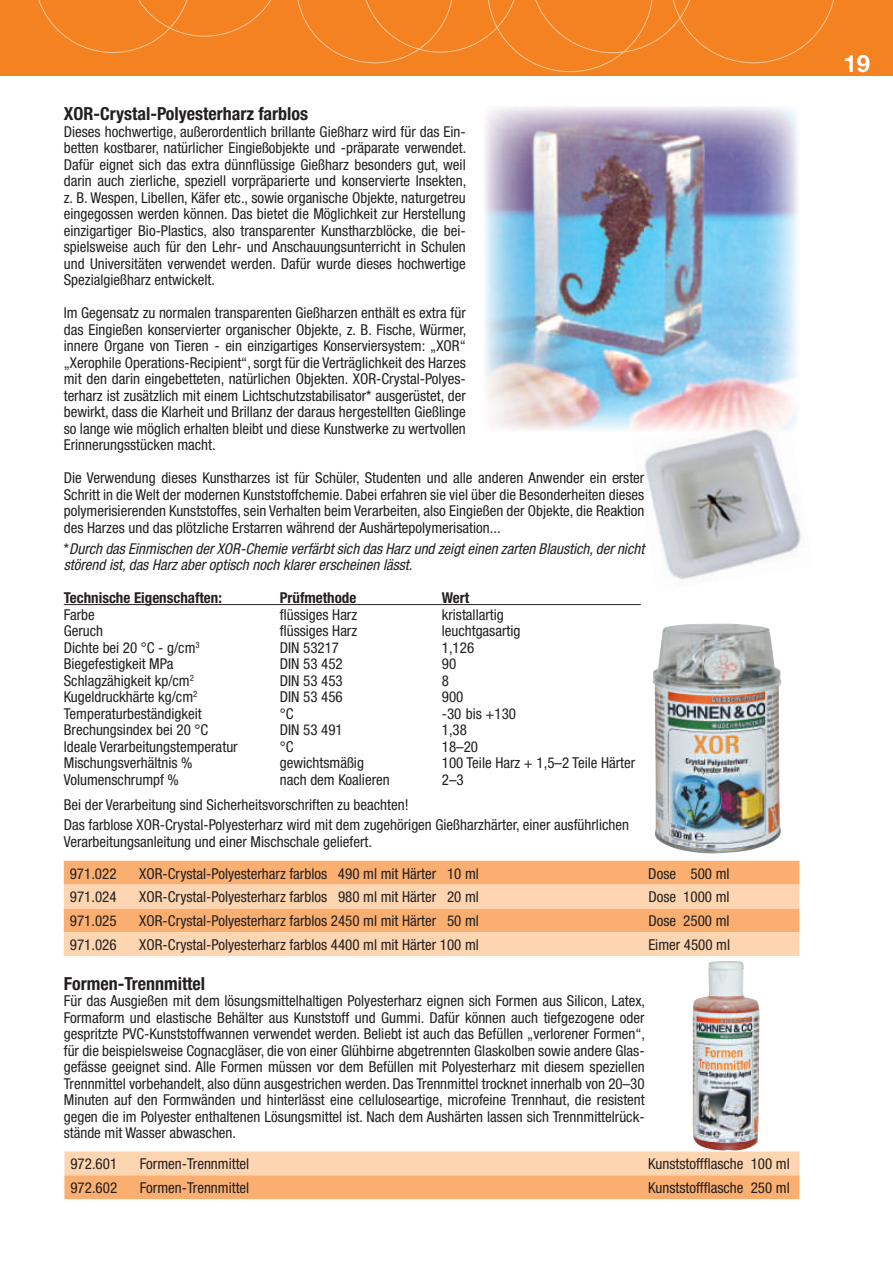
<style>
.page{position:relative;width:893px;height:1263px;background:#fff}
.page>*{position:absolute;margin:0;border:0;box-sizing:border-box;transform-origin:0 0}
.t1{font:700 24px "Helvetica Neue";color:#fff}
.t2{font:700 condensed 18px "Helvetica Neue";color:#231f20}
.t3{font:condensed 15px/16.5px "Helvetica Neue";color:#231f20;text-align:justify}
.t4{font:italic condensed 15px/16.5px "Helvetica Neue";color:#231f20}
.t5{font:700 condensed 15px "Helvetica Neue";color:#231f20}
.s1{font-style:normal}
</style>
<div class="page">
<div style="left:0;top:0;width:893px;height:76px;background:#f58220"></div>
<svg style="left:38px;top:0;width:234px;height:53px"></svg>
<svg style="left:297px;top:0;width:537px;height:72px"></svg>
<hr style="left:64px;top:604px;width:577px;height:1px;background:#231f20">
<div style="left:64px;top:861px;width:735px;height:23px;background:#faaf71"></div>
<svg style="left:64px;top:884px;width:735px;height:72px;background:#fcc89b"></svg>
<img style="left:644px;top:432px;width:157px;height:148px">
<img style="left:484px;top:106px;width:314px;height:326px">
<img style="left:652px;top:624px;width:130px;height:229px">
<svg style="left:64px;top:1151px;width:735px;height:48px;background:#fbc292"></svg>
<img style="left:692px;top:961px;width:68px;height:189px">
<p class="t2" style="left:64px;top:107px;width:246px">XOR-Crystal-Polyesterharz farblos</p>
<p class="t3" style="left:64px;top:125px;width:404px">Dieses hochwertige, außerordentlich brillante Gießharz wird für das Ein&shy;betten kostbarer, natürlicher Eingießobjekte und -präparate verwendet.<br>Dafür eignet sich das extra dünnflüssige Gießharz besonders gut, weil darin auch zierliche, speziell vorpräparierte und konservierte Insekten, z. B. Wespen, Libellen, Käfer etc., sowie organische Objekte, naturgetreu eingegossen werden können. Das bietet die Möglichkeit zur Herstellung einzigartiger Bio-Plastics, also transparenter Kunstharzblöcke, die bei&shy;spielsweise auch für den Lehr- und Anschauungsunterricht in Schulen und Universitäten verwendet werden. Dafür wurde dieses hochwertige Spezialgießharz entwickelt.</p>
<p class="t3" style="left:64px;top:306px;width:404px">Im Gegensatz zu normalen transparenten Gießharzen enthält es extra für das Eingießen konservierter organischer Objekte, z. B. Fische, Würmer, innere Organe von Tieren - ein einzigartiges Konserviersystem: „XOR“ „Xerophile Operations-Recipient“, sorgt für die Verträglichkeit des Harzes mit den darin eingebetteten, natürlichen Objekten. XOR-Crystal-Polyes&shy;terharz ist zusätzlich mit einem Lichtschutzstabilisator* ausgerüstet, der bewirkt, dass die Klarheit und Brillanz der daraus hergestellten Gießlinge so lange wie möglich erhalten bleibt und diese Kunstwerke zu wertvollen Erinnerungsstücken macht.</p>
<p class="t3" style="left:64px;top:471px;width:582px">Die Verwendung dieses Kunstharzes ist für Schüler, Studenten und alle anderen Anwender ein erster Schritt in die Welt der modernen Kunststoffchemie. Dabei erfahren sie viel über die Besonderheiten dieses polymerisierenden Kunststoffes, sein Verhalten beim Verarbeiten, also Eingießen der Objekte, die Reaktion des Harzes und das plötzliche Erstarren während der Aushärtepolymerisation...</p>
<p class="t4" style="left:64px;top:540px;width:582px"><span class="s1">*</span>Durch das Einmischen der XOR-Chemie verfärbt sich das Harz und zeigt einen zarten Blaustich, der nicht störend ist, das Harz aber optisch noch klarer erscheinen lässt.</p>
<p class="t5" style="left:64px;top:592px;width:160px">Technische Eigenschaften:</p>
<p class="t5" style="left:280px;top:592px;width:78px">Prüfmethode</p>
<p class="t5" style="left:442px;top:592px;width:29px">Wert</p>
<p class="t3" style="left:64px;top:607px;width:33px">Farbe</p>
<p class="t3" style="left:280px;top:607px;width:79px">flüssiges Harz</p>
<p class="t3" style="left:442px;top:607px;width:63px">kristallartig</p>
<p class="t3" style="left:64px;top:624px;width:41px">Geruch</p>
<p class="t3" style="left:280px;top:624px;width:79px">flüssiges Harz</p>
<p class="t3" style="left:442px;top:624px;width:80px">leuchtgasartig</p>
<p class="t3" style="left:64px;top:640px;width:137px">Dichte bei 20 °C - g/cm<sup>3</sup></p>
<p class="t3" style="left:280px;top:640px;width:61px">DIN 53217</p>
<p class="t3" style="left:442px;top:640px;width:34px">1,126</p>
<p class="t3" style="left:64px;top:657px;width:111px">Biegefestigkeit MPa</p>
<p class="t3" style="left:280px;top:657px;width:64px">DIN 53 452</p>
<p class="t3" style="left:442px;top:657px;width:16px">90</p>
<p class="t3" style="left:64px;top:673px;width:132px">Schlagzähigkeit kp/cm<sup>2</sup></p>
<p class="t3" style="left:280px;top:673px;width:64px">DIN 53 453</p>
<p class="t3" style="left:442px;top:673px;width:9px">8</p>
<p class="t3" style="left:64px;top:690px;width:135px">Kugeldruckhärte kg/cm<sup>2</sup></p>
<p class="t3" style="left:280px;top:690px;width:64px">DIN 53 456</p>
<p class="t3" style="left:442px;top:690px;width:23px">900</p>
<p class="t3" style="left:64px;top:706px;width:139px">Temperaturbeständigkeit</p>
<p class="t3" style="left:280px;top:706px;width:15px">°C</p>
<p class="t3" style="left:442px;top:706px;width:76px">-30 bis +130</p>
<p class="t3" style="left:64px;top:723px;width:146px">Brechungsindex bei 20 °C</p>
<p class="t3" style="left:280px;top:723px;width:64px">DIN 53 491</p>
<p class="t3" style="left:442px;top:723px;width:27px">1,38</p>
<p class="t3" style="left:64px;top:739px;width:175px">Ideale Verarbeitungstemperatur</p>
<p class="t3" style="left:280px;top:739px;width:15px">°C</p>
<p class="t3" style="left:442px;top:739px;width:38px">18–20</p>
<p class="t3" style="left:64px;top:756px;width:130px">Mischungsverhältnis %</p>
<p class="t3" style="left:280px;top:756px;width:86px">gewichtsmäßig</p>
<p class="t3" style="left:442px;top:756px;width:195px">100 Teile Harz + 1,5–2 Teile Härter</p>
<p class="t3" style="left:64px;top:772px;width:117px">Volumenschrumpf %</p>
<p class="t3" style="left:280px;top:772px;width:111px">nach dem Koalieren</p>
<p class="t3" style="left:442px;top:772px;width:23px">2–3</p>
<p class="t3" style="left:64px;top:795px;width:567px;line-height:20.7px">Bei der Verarbeitung sind Sicherheitsvorschriften zu beachten!<br>Das farblose XOR-Crystal-Polyesterharz wird mit dem zugehörigen Gießharzhärter, einer ausführlichen</p>
<p class="t3" style="left:70px;top:827px;width:304px;line-height:31.7px;text-indent:-6px">Verarbeitungsanleitung und einer Mischschale geliefert.<br>971.022</p>
<p class="t3" style="left:139px;top:866px;width:341px">XOR-Crystal-Polyesterharz farblos 490 ml mit Härter 10 ml</p>
<p class="t3" style="left:648px;top:866px;width:83px">Dose 500 ml</p>
<p class="t3" style="left:70px;top:890px;width:48px">971.024</p>
<p class="t3" style="left:139px;top:890px;width:341px">XOR-Crystal-Polyesterharz farblos 980 ml mit Härter 20 ml</p>
<p class="t3" style="left:648px;top:890px;width:83px">Dose 1000 ml</p>
<p class="t3" style="left:70px;top:914px;width:48px">971.025</p>
<p class="t3" style="left:139px;top:914px;width:341px">XOR-Crystal-Polyesterharz farblos 2450 ml mit Härter 50 ml</p>
<p class="t3" style="left:648px;top:914px;width:83px">Dose 2500 ml</p>
<p class="t3" style="left:70px;top:938px;width:48px">971.026</p>
<p class="t3" style="left:139px;top:938px;width:341px">XOR-Crystal-Polyesterharz farblos 4400 ml mit Härter 100 ml</p>
<p class="t3" style="left:648px;top:938px;width:83px">Eimer 4500 ml</p>
<p class="t2" style="left:64px;top:977px;width:143px">Formen-Trennmittel</p>
<p class="t3" style="left:64px;top:994px;width:583px">Für das Ausgießen mit dem lösungsmittelhaltigen Polyesterharz eignen sich Formen aus Silicon, Latex, Formaform und elastische Behälter aus Kunststoff und Gummi. Dafür können auch tiefgezogene oder gespritzte PVC-Kunststoffwannen verwendet werden. Beliebt ist auch das Befüllen „verlorener Formen“, für die beispielsweise Cognacgläser, die von einer Glühbirne abgetrennten Glaskolben sowie andere Glas&shy;gefässe geeignet sind. Alle Formen müssen vor dem Befüllen mit Polyesterharz mit diesem speziellen Trennmittel vorbehandelt, also dünn ausgestrichen werden. Das Trennmittel trocknet innerhalb von 20–30<br>Minuten auf den Formwänden und hinterlässt eine celluloseartige, microfeine Trennhaut, die resistent gegen die im Polyester enthaltenen Lösungsmittel ist. Nach dem Aushärten lassen sich Trennmittelrück&shy;stände mit Wasser abwaschen.</p>
<p class="t3" style="left:70px;top:1157px;width:48px">972.601</p>
<p class="t3" style="left:140px;top:1157px;width:111px">Formen-Trennmittel</p>
<p class="t3" style="left:648px;top:1157px;width:143px">Kunststoffflasche 100 ml</p>
<p class="t3" style="left:70px;top:1181px;width:48px">972.602</p>
<p class="t3" style="left:140px;top:1181px;width:111px">Formen-Trennmittel</p>
<p class="t3" style="left:648px;top:1181px;width:143px">Kunststoffflasche 250 ml</p>
<h1 class="t1" style="left:843px;top:49px;width:28px">19</h1>
</div>
